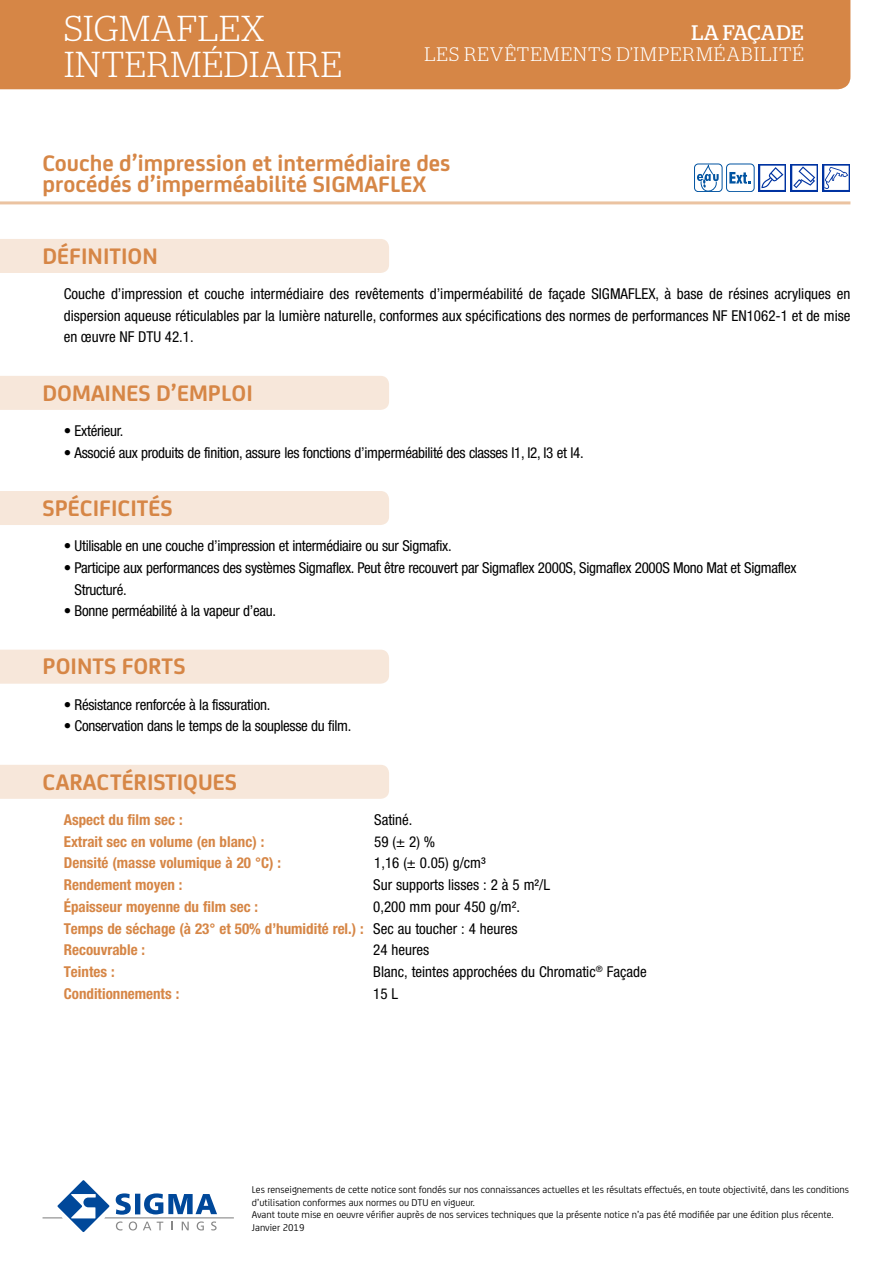
<style>
.page{position:relative;width:893px;height:1263px;background:#fff}
.page>*{position:absolute;margin:0;border:0;box-sizing:border-box;transform-origin:0 0}
.t1{font:300 36px/36px "Stag";letter-spacing:.02em;color:#fff}
.t2{font:700 24px/21px "FS Joey";color:#d68646}
.t3{font:21px "Stag";letter-spacing:.01em;color:#fff}
.t4{font:300 19.5px "Stag";letter-spacing:.055em;color:#fff}
.t5{font:condensed 15px/21.8px "Helvetica Neue";letter-spacing:-.02em;color:#000}
.t6{font:condensed 15px/21.8px "Helvetica Neue LT Std";color:#000;text-align:justify}
.t7{font:700 condensed 15px/21.8px "Helvetica Neue LT Std";color:#d68646}
.t8{font:10.5px/12.6px "FS Joey";color:#000}
.s1{font-weight:400;color:#000}
</style>
<div class="page">
<div style="left:0;top:0;width:850px;height:89px;background:#d68646"></div>
<svg style="left:43px;top:1180px;width:191px;height:52px"></svg>
<div style="left:0;top:239px;width:389px;height:34px;background:#f7e7da"></div>
<div style="left:0;top:376px;width:389px;height:34px;background:#f7e7da"></div>
<div style="left:0;top:491px;width:389px;height:34px;background:#f7e7da"></div>
<div style="left:0;top:650px;width:389px;height:34px;background:#f7e7da"></div>
<div style="left:0;top:765px;width:389px;height:34px;background:#f7e7da"></div>
<hr style="left:0;top:201px;width:850px;height:3px;background:#ebc3a1">
<div style="left:694px;top:164px;width:28px;height:28px;border:1px solid #0053a1;border-radius:4px"></div>
<svg style="left:696px;top:164px;width:23px;height:28px"></svg>
<div style="left:726px;top:164px;width:28px;height:28px;background:#fff;border:1px solid #0053a1;border-radius:4px"></div>
<svg style="left:729px;top:172px;width:22px;height:12px"></svg>
<svg style="left:758px;top:164px;width:28px;height:28px"></svg>
<svg style="left:760px;top:166px;width:24px;height:24px"></svg>
<div style="left:790px;top:164px;width:28px;height:28px;background:linear-gradient(to right,#0033a1,#0033a1)"></div>
<svg style="left:792px;top:166px;width:25px;height:24px"></svg>
<div style="left:822px;top:164px;width:28px;height:28px;background:linear-gradient(to right,#0033a1,#0033a1)"></div>
<svg style="left:824px;top:166px;width:25px;height:24px"></svg>
<h1 class="t1" style="left:64px;top:10px;width:279px">SIGMAFLEX<br>INTERMÉDIAIRE</h1>
<h3 class="t3" style="left:691px;top:21px;width:113px">LA FAÇADE</h3>
<h3 class="t4" style="left:425px;top:44px;width:381px">LES REVÊTEMENTS D’IMPERMÉABILITÉ</h3>
<h2 class="t2" style="left:43px;top:151px;width:410px">Couche d’impression et intermédiaire des procédés d’imperméabilité SIGMAFLEX</h2>
<h2 class="t2" style="left:43px;top:244px;width:117px">DÉFINITION</h2>
<p class="t6" style="left:64px;top:283px;width:788px">Couche d’impression et couche intermédiaire des revêtements d’imperméabilité de façade SIGMAFLEX, à base de résines acryliques en dispersion aqueuse réticulables par la lumière naturelle, conformes aux spécifications des normes de performances NF EN1062-1 et de mise en œuvre NF DTU 42.1.</p>
<h2 class="t2" style="left:43px;top:381px;width:212px">DOMAINES D’EMPLOI</h2>
<p class="t5" style="left:64px;top:420px;width:61px">• Extérieur.</p>
<p class="t5" style="left:64px;top:441px;width:521px">• Associé aux produits de finition, assure les fonctions d’imperméabilité des classes I1, I2, I3 et I4.</p>
<h2 class="t2" style="left:43px;top:496px;width:132px">SPÉCIFICITÉS</h2>
<p class="t5" style="left:64px;top:535px;width:389px">• Utilisable en une couche d’impression et intermédiaire ou sur Sigmafix.</p>
<p class="t5" style="left:75px;top:556px;width:723px;text-indent:-11px">• Participe aux performances des systèmes Sigmaflex. Peut être recouvert par Sigmaflex 2000S, Sigmaflex 2000S Mono Mat et Sigmaflex<br>Structuré.</p>
<p class="t5" style="left:64px;top:600px;width:214px">• Bonne perméabilité à la vapeur d’eau.</p>
<h2 class="t2" style="left:43px;top:654px;width:145px">POINTS FORTS</h2>
<p class="t5" style="left:64px;top:693px;width:208px">• Résistance renforcée à la fissuration.</p>
<p class="t5" style="left:64px;top:715px;width:289px">• Conservation dans le temps de la souplesse du film.</p>
<h2 class="t2" style="left:43px;top:769px;width:196px">CARACTÉRISTIQUES</h2>
<p class="t7" style="left:64px;top:808px;width:120px">Aspect du film sec :</p>
<p class="t6" style="left:374px;top:808px;width:40px">Satiné.</p>
<p class="t7" style="left:64px;top:830px;width:202px">Extrait sec en volume (en blanc) :</p>
<p class="t6" style="left:374px;top:830px;width:63px">59 (± 2) %</p>
<p class="t7" style="left:64px;top:852px;width:219px">Densité (masse volumique à 20 °C) :</p>
<p class="t6" style="left:374px;top:852px;width:113px">1,16 (± 0.05) g/cm³</p>
<p class="t7" style="left:64px;top:874px;width:120px">Rendement moyen :</p>
<p class="t6" style="left:373px;top:874px;width:178px">Sur supports lisses : 2 à 5 m²/L</p>
<p class="t7" style="left:64px;top:895px;width:196px">Épaisseur moyenne du film sec :</p>
<p class="t7" style="left:64px;top:895px;width:458px;text-indent:309px"><span class="s1">0,200 mm pour 450 g/m².<br></span>Temps de séchage (à 23° et 50% d’humidité rel.) : <span class="s1">Sec au toucher : 4 heures<br></span>Recouvrable :</p>
<p class="t6" style="left:373px;top:939px;width:58px">24 heures</p>
<p class="t7" style="left:64px;top:961px;width:52px">Teintes :</p>
<p class="t6" style="left:373px;top:961px;width:275px">Blanc, teintes approchées du Chromatic<sup>®</sup> Façade</p>
<p class="t7" style="left:64px;top:982px;width:117px">Conditionnements :</p>
<p class="t6" style="left:373px;top:982px;width:27px">15 L</p>
<p class="t8" style="left:252px;top:1183px;width:598px">Les renseignements de cette notice sont fondés sur nos connaissances actuelles et les résultats effectués, en toute objectivité, dans les conditions d’utilisation conformes aux normes ou DTU en vigueur.<br>Avant toute mise en oeuvre vérifier auprès de nos services techniques que la présente notice n’a pas été modifiée par une édition plus récente.<br>Janvier 2019</p>
</div>
